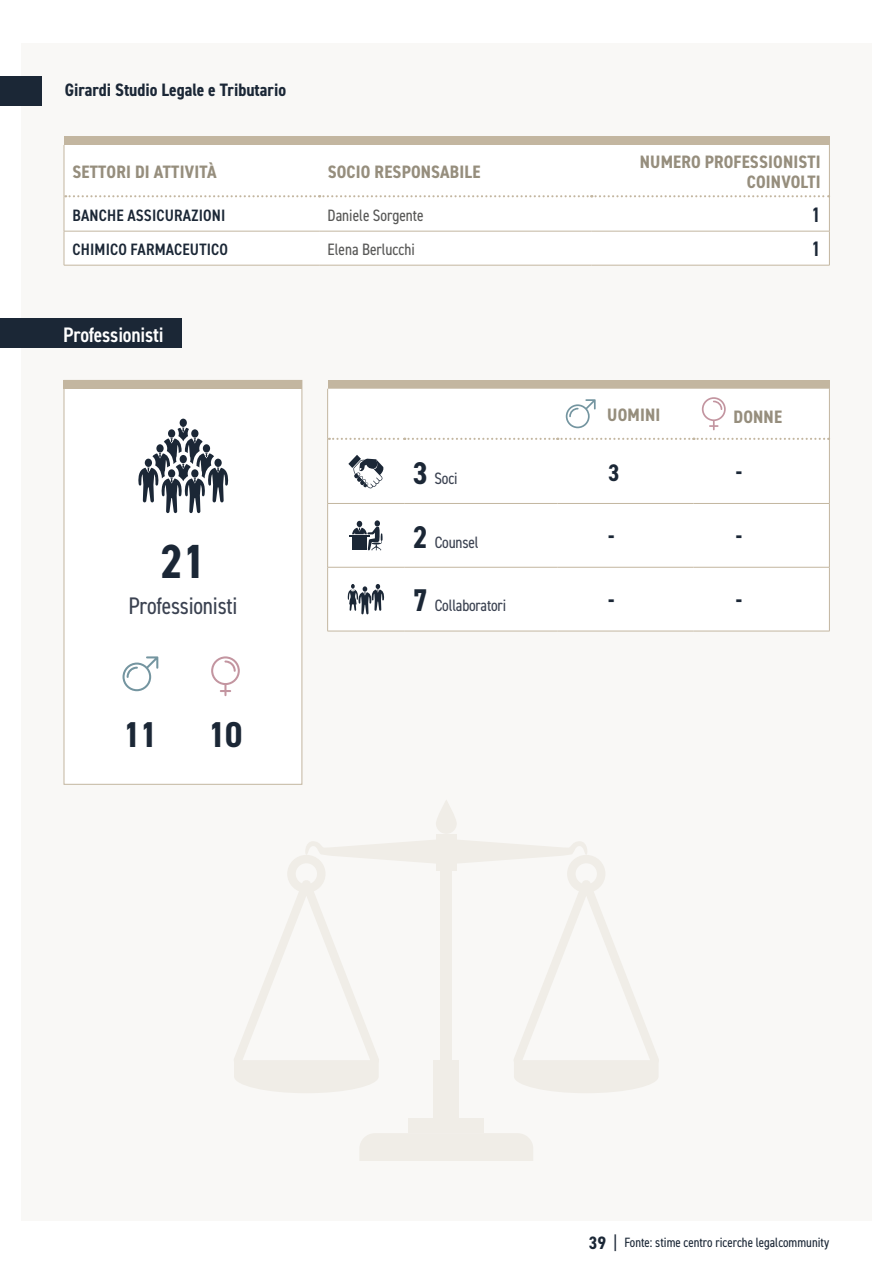
<style>
.page{position:relative;width:893px;height:1263px;background:#fff}
.page>*{position:absolute;margin:0;border:0;box-sizing:border-box;transform-origin:0 0}
.t1{font:700 condensed 48px "DIN2014";color:#1b2736}
.t2{font:700 condensed 36px "DIN2014";color:#1b2736}
.t3{font:condensed 24px "DIN2014";letter-spacing:-.01em;color:#3b4251}
.t4{font:700 condensed 24px "DIN2014";color:#1b2736}
.t5{font:600 condensed 21px "DIN2014";letter-spacing:-.01em;color:#fff}
.t6{font:600 condensed 21px "DIN2014";color:#1b2736}
.t7{font:700 condensed 18px/20.2px "DIN2014";letter-spacing:.01em;color:#968e7d;text-align:right}
.t8{font:700 condensed 18px "DIN2014";color:#1b2736}
.t9{font:600 condensed 16.5px "DIN2014";letter-spacing:.01em;color:#1b2736}
.t10{font:condensed 16.5px "DIN2014";color:#575756}
.t11{font:condensed 16.5px "DIN2014";letter-spacing:-.01em;color:#3b4251}
.t12{font:condensed 13.5px "DIN2014";color:#1b2736}
.s1{font-weight:700;font-size:31.5px;color:#1b2736}
.s2{font-weight:700;font-size:18px}
.s3{font-size:18px}
</style>
<div class="page">
<div style="left:21px;top:43px;width:851px;height:1177px;background:#f9f8f6"></div>
<div style="left:0;top:76px;width:41px;height:29px;background:#1b2736"></div>
<div style="left:0;top:318px;width:181px;height:30px;background:#1b2736"></div>
<div style="left:64px;top:380px;width:238px;height:404px;background:#fff;border:1px solid #c3b6a0"></div>
<div style="left:64px;top:380px;width:238px;height:9px;background:#c3b6a0"></div>
<div style="left:328px;top:380px;width:501px;height:9px;background:#c3b6a0"></div>
<div style="left:328px;top:488px;width:501px;height:143px;background:#fff"></div>
<hr style="left:327px;top:439px;width:1px;height:64px;background:#c3b6a0">
<hr style="left:829px;top:439px;width:1px;height:64px;background:#c3b6a0">
<hr style="left:327px;top:503px;width:77px;height:1px;background:#c3b6a0">
<hr style="left:327px;top:504px;width:1px;height:63px;background:#c3b6a0">
<hr style="left:404px;top:503px;width:153px;height:1px;background:#c3b6a0">
<hr style="left:557px;top:503px;width:136px;height:1px;background:#c3b6a0">
<hr style="left:327px;top:567px;width:77px;height:1px;background:#c3b6a0">
<hr style="left:327px;top:567px;width:1px;height:64px;background:#c3b6a0">
<hr style="left:404px;top:567px;width:153px;height:1px;background:#c3b6a0">
<hr style="left:557px;top:567px;width:136px;height:1px;background:#c3b6a0">
<hr style="left:693px;top:567px;width:137px;height:1px;background:#c3b6a0">
<hr style="left:829px;top:567px;width:1px;height:64px;background:#c3b6a0">
<hr style="left:327px;top:631px;width:77px;height:1px;background:#c3b6a0">
<hr style="left:404px;top:631px;width:153px;height:1px;background:#c3b6a0">
<hr style="left:557px;top:631px;width:136px;height:1px;background:#c3b6a0">
<hr style="left:327px;top:389px;width:1px;height:50px;background:#c3b6a0">
<hr style="left:829px;top:389px;width:1px;height:50px;background:#c3b6a0">
<hr style="left:693px;top:503px;width:137px;height:1px;background:#c3b6a0">
<hr style="left:829px;top:504px;width:1px;height:63px;background:#c3b6a0">
<hr style="left:693px;top:631px;width:137px;height:1px;background:#c3b6a0">
<div style="left:328px;top:397px;width:501px;height:43px;background:#fff"></div>
<svg style="left:348px;top:455px;width:36px;height:33px"></svg>
<svg style="left:352px;top:520px;width:31px;height:30px"></svg>
<hr style="left:349px;top:535px;width:21px;height:2px;background:#1b2736">
<div style="left:352px;top:538px;width:14px;height:12px;background:#1b2736"></div>
<svg style="left:347px;top:584px;width:38px;height:30px"></svg>
<div style="left:180px;top:419px;width:7px;height:8px;background:#1b2736;border-radius:50%"></div>
<svg style="left:138px;top:427px;width:91px;height:86px"></svg>
<svg style="left:211px;top:656px;width:29px;height:40px"></svg>
<svg style="left:123px;top:656px;width:35px;height:35px"></svg>
<div style="left:64px;top:136px;width:765px;height:9px;background:#c3b6a0"></div>
<div style="left:65px;top:197px;width:764px;height:68px;background:#fff"></div>
<hr style="left:64px;top:196px;width:1px;height:35px;background:#c3b6a0">
<hr style="left:829px;top:196px;width:1px;height:35px;background:#c3b6a0">
<hr style="left:64px;top:231px;width:255px;height:1px;background:#c3b6a0">
<hr style="left:64px;top:231px;width:1px;height:34px;background:#c3b6a0">
<hr style="left:319px;top:231px;width:272px;height:1px;background:#c3b6a0">
<hr style="left:64px;top:265px;width:255px;height:1px;background:#c3b6a0">
<hr style="left:319px;top:265px;width:272px;height:1px;background:#c3b6a0">
<hr style="left:829px;top:145px;width:1px;height:51px;background:#c3b6a0">
<hr style="left:591px;top:231px;width:239px;height:1px;background:#c3b6a0">
<hr style="left:829px;top:231px;width:1px;height:34px;background:#c3b6a0">
<hr style="left:591px;top:265px;width:239px;height:1px;background:#c3b6a0">
<div style="left:64px;top:145px;width:765px;height:52px;background:#fff"></div>
<div style="left:436px;top:834px;width:20px;height:37px;background:#f0ede7"></div>
<div style="left:434px;top:1060px;width:25px;height:58px;background:#f0ede7"></div>
<div style="left:441px;top:866px;width:11px;height:194px;background:#f0ede7"></div>
<div style="left:409px;top:1118px;width:75px;height:15px;background:#f0ede7"></div>
<div style="left:360px;top:1133px;width:173px;height:28px;background:#f0ede7"></div>
<svg style="left:436px;top:799px;width:21px;height:35px"></svg>
<svg style="left:456px;top:839px;width:203px;height:254px"></svg>
<svg style="left:234px;top:840px;width:202px;height:253px"></svg>
<p class="t8" style="left:65px;top:78px;width:223px">Girardi Studio Legale e Tributario</p>
<p class="t7" style="left:73px;top:161px;width:146px">SETTORI DI ATTIVITÀ</p>
<p class="t7" style="left:328px;top:161px;width:154px">SOCIO RESPONSABILE</p>
<p class="t7" style="left:640px;top:151px;width:182px">NUMERO PROFESSIONISTI<br>COINVOLTI</p>
<p class="t9" style="left:73px;top:204px;width:154px">BANCHE ASSICURAZIONI</p>
<p class="t10" style="left:328px;top:204px;width:98px">Daniele Sorgente</p>
<p class="t6" style="left:811px;top:201px;width:11px">1</p>
<p class="t9" style="left:73px;top:238px;width:157px">CHIMICO FARMACEUTICO</p>
<p class="t10" style="left:328px;top:238px;width:89px">Elena Berlucchi</p>
<p class="t6" style="left:811px;top:235px;width:11px">1</p>
<p class="t5" style="left:63px;top:320px;width:102px">Professionisti</p>
<h1 class="t1" style="left:160px;top:529px;width:47px">21</h1>
<h3 class="t3" style="left:128px;top:590px;width:111px">Professionisti</h3>
<h2 class="t2" style="left:123px;top:710px;width:36px">11</h2>
<h2 class="t2" style="left:208px;top:710px;width:36px">10</h2>
<p class="t7" style="left:607px;top:404px;width:55px">UOMINI</p>
<p class="t7" style="left:733px;top:406px;width:50px">DONNE</p>
<p class="t11" style="left:413px;top:467px;width:46px"><span class="s1">3</span> Soci</p>
<h3 class="t4" style="left:608px;top:457px;width:13px">3</h3>
<h3 class="t4" style="left:736px;top:457px;width:8px">-</h3>
<p class="t11" style="left:413px;top:531px;width:67px"><span class="s1">2</span> Counsel</p>
<h3 class="t4" style="left:608px;top:520px;width:8px">-</h3>
<h3 class="t4" style="left:736px;top:520px;width:8px">-</h3>
<p class="t11" style="left:413px;top:595px;width:95px"><span class="s1">7</span> Collaboratori</p>
<h3 class="t4" style="left:608px;top:584px;width:8px">-</h3>
<h3 class="t4" style="left:736px;top:584px;width:8px">-</h3>
<p class="t12" style="left:589px;top:1233px;width:242px"><span class="s2">39</span> <span class="s3">|</span> Fonte: stime centro ricerche legalcommunity</p>
</div>
